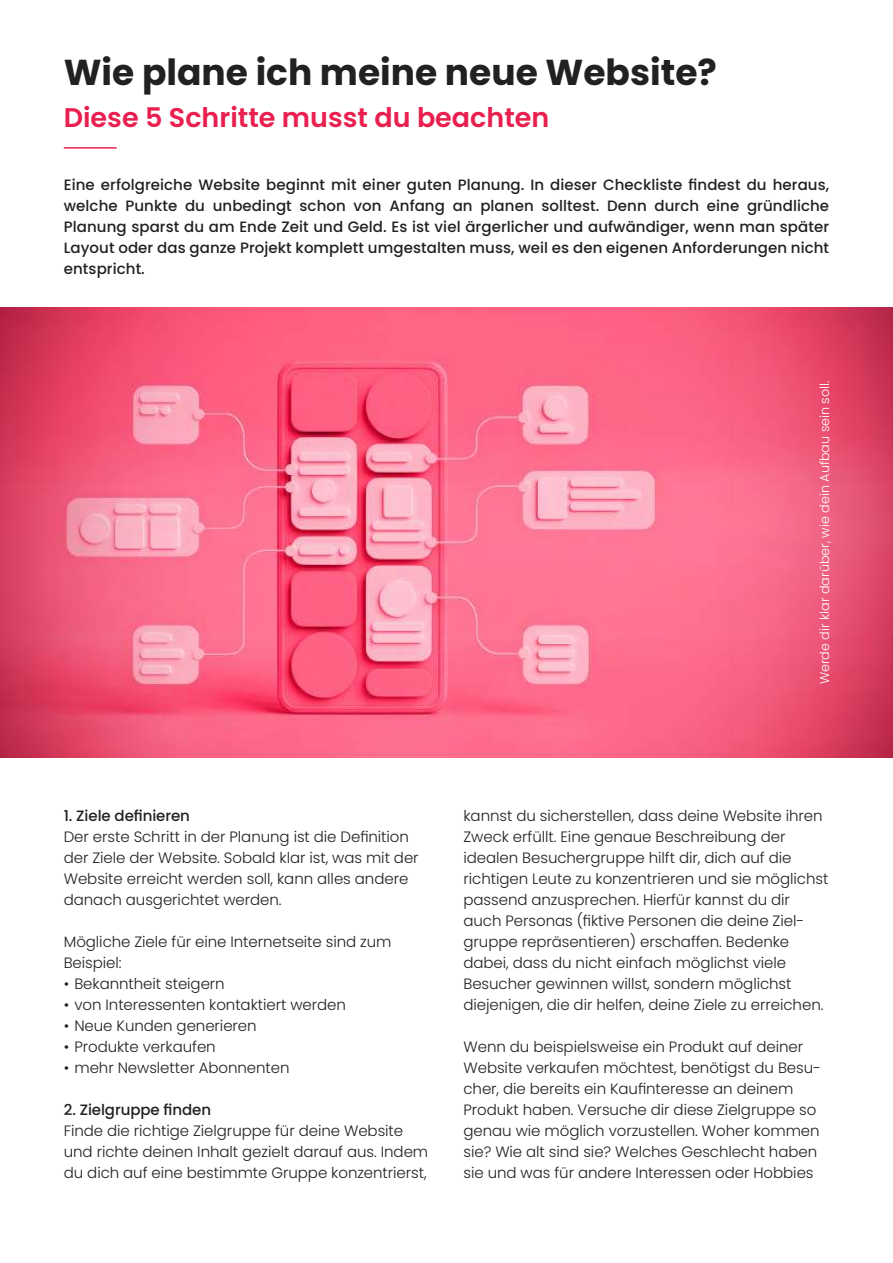
<style>
.page{position:relative;width:893px;height:1263px;background:#fff}
.page>*{position:absolute;margin:0;border:0;box-sizing:border-box;transform-origin:0 0}
.t1{font:700 36px "Poppins";color:#212120}
.t2{font:600 27px "Poppins";color:#e9204f}
.t3{font:300 15px/21px "Poppins";letter-spacing:-.005em;color:#212120}
.t4{font:500 15px/21px "Poppins";letter-spacing:.005em;color:#212120;text-align:justify}
.t5{font:300 12.75px "Poppins";color:#fff}
</style>
<div class="page">
<hr style="left:64px;top:147px;width:53px;height:2px;background:#e9204f">
<img style="left:0;top:308px;width:893px;height:449px">
<h1 class="t1" style="left:64px;top:56px;width:655px">Wie plane ich meine neue Website?</h1>
<h2 class="t2" style="left:64px;top:102px;width:487px">Diese 5 Schritte musst du beachten</h2>
<p class="t4" style="left:64px;top:174px;width:767px">Eine erfolgreiche Website beginnt mit einer guten Planung. In dieser Checkliste findest du heraus, welche Punkte du unbedingt schon von Anfang an planen solltest. Denn durch eine gründliche Planung sparst du am Ende Zeit und Geld. Es ist viel ärgerlicher und aufwändiger, wenn man später Layout oder das ganze Projekt komplett umgestalten muss, weil es den eigenen Anforderungen nicht entspricht.</p>
<p class="t5" style="left:817px;top:684px;width:305px;rotate:-90deg">Werde dir klar darüber, wie dein Aufbau sein soll.</p>
<p class="t4" style="left:64px;top:805px;width:128px">1. Ziele definieren</p>
<p class="t3" style="left:64px;top:826px;width:356px">Der erste Schritt in der Planung ist die Definition der Ziele der Website. Sobald klar ist, was mit der Website erreicht werden soll, kann alles andere danach ausgerichtet werden.</p>
<p class="t3" style="left:64px;top:931px;width:329px">Mögliche Ziele für eine Internetseite sind zum<br>Beispiel:</p>
<p class="t3" style="left:64px;top:974px;width:162px">• Bekanntheit steigern</p>
<p class="t3" style="left:64px;top:995px;width:284px">• von Interessenten kontaktiert werden</p>
<p class="t3" style="left:64px;top:1017px;width:194px">• Neue Kunden generieren</p>
<p class="t3" style="left:64px;top:1038px;width:153px">• Produkte verkaufen</p>
<p class="t3" style="left:64px;top:1059px;width:227px">• mehr Newsletter Abonnenten</p>
<p class="t4" style="left:64px;top:1099px;width:149px">2. Zielgruppe finden</p>
<p class="t3" style="left:64px;top:1122px;width:366px">Finde die richtige Zielgruppe für deine Website und richte deinen Inhalt gezielt darauf aus. Indem du dich auf eine bestimmte Gruppe konzentrierst,</p>
<p class="t3" style="left:463px;top:805px;width:366px">kannst du sicherstellen, dass deine Website ihren Zweck erfüllt. Eine genaue Beschreibung der idealen Besuchergruppe hilft dir, dich auf die richtigen Leute zu konzentrieren und sie möglichst passend anzusprechen. Hierfür kannst du dir auch Personas (fiktive Personen die deine Ziel&shy;gruppe repräsentieren) erschaffen. Bedenke dabei, dass du nicht einfach möglichst viele Besucher gewinnen willst, sondern möglichst diejenigen, die dir helfen, deine Ziele zu erreichen.</p>
<p class="t3" style="left:463px;top:1036px;width:359px">Wenn du beispielsweise ein Produkt auf deiner Website verkaufen möchtest, benötigst du Besu&shy;cher, die bereits ein Kaufinteresse an deinem Produkt haben. Versuche dir diese Zielgruppe so genau wie möglich vorzustellen. Woher kommen sie? Wie alt sind sie? Welches Geschlecht haben sie und was für andere Interessen oder Hobbies</p>
</div>
